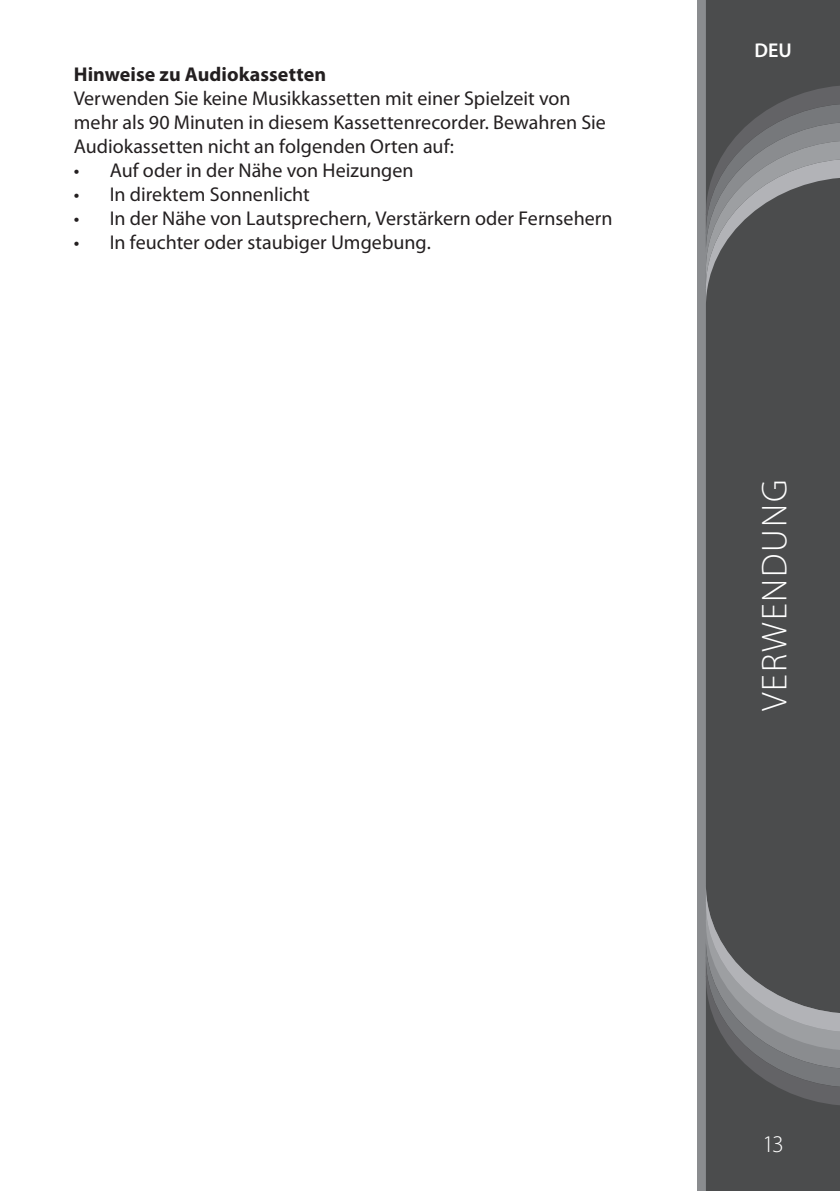
<style>
.page{position:relative;width:840px;height:1191px;background:#fff}
.page>*{position:absolute;margin:0;border:0;box-sizing:border-box;transform-origin:0 0}
.t1{font:300 36px "Myriad Pro";color:#fff}
.t2{font:300 24px "Myriad Pro";color:#fff}
.t3{font:20px/24px "Myriad Pro";color:#231f20}
.t4{font:700 20px "Myriad Pro";letter-spacing:.005em;color:#231f20}
.t5{font:600 20px "Myriad Pro";color:#fff}
</style>
<div class="page">
<div style="left:697px;top:0;width:142px;height:1191px;background:#8a8c8f"></div>
<div style="left:706px;top:307px;width:133px;height:577px;background:#4b4c4d"></div>
<svg style="left:705px;top:0;width:134px;height:307px;background:#5e5f61"></svg>
<svg style="left:705px;top:884px;width:134px;height:307px;background:#5e5f61"></svg>
<p class="t4" style="left:74px;top:61px;width:254px">Hinweise zu Audiokassetten</p>
<p class="t3" style="left:74px;top:86px;width:533px">Verwenden Sie keine Musikkassetten mit einer Spielzeit von mehr als 90 Minuten in diesem Kassettenrecorder. Bewahren Sie<br>Audiokassetten nicht an folgenden Orten auf:</p>
<p class="t3" style="left:74px;top:158px;width:341px">• Auf oder in der Nähe von Heizungen</p>
<p class="t3" style="left:74px;top:182px;width:237px">• In direktem Sonnenlicht</p>
<p class="t3" style="left:74px;top:206px;width:540px">• In der Nähe von Lautsprechern, Verstärkern oder Fernsehern</p>
<p class="t3" style="left:74px;top:230px;width:358px">• In feuchter oder staubiger Umgebung.</p>
<p class="t5" style="left:754px;top:37px;width:39px">DEU</p>
<h1 class="t1" style="left:754px;top:711px;width:231px;rotate:-90deg">Verwendung</h1>
<p class="t2" style="left:762px;top:1131px;width:23px">13</p>
</div>
